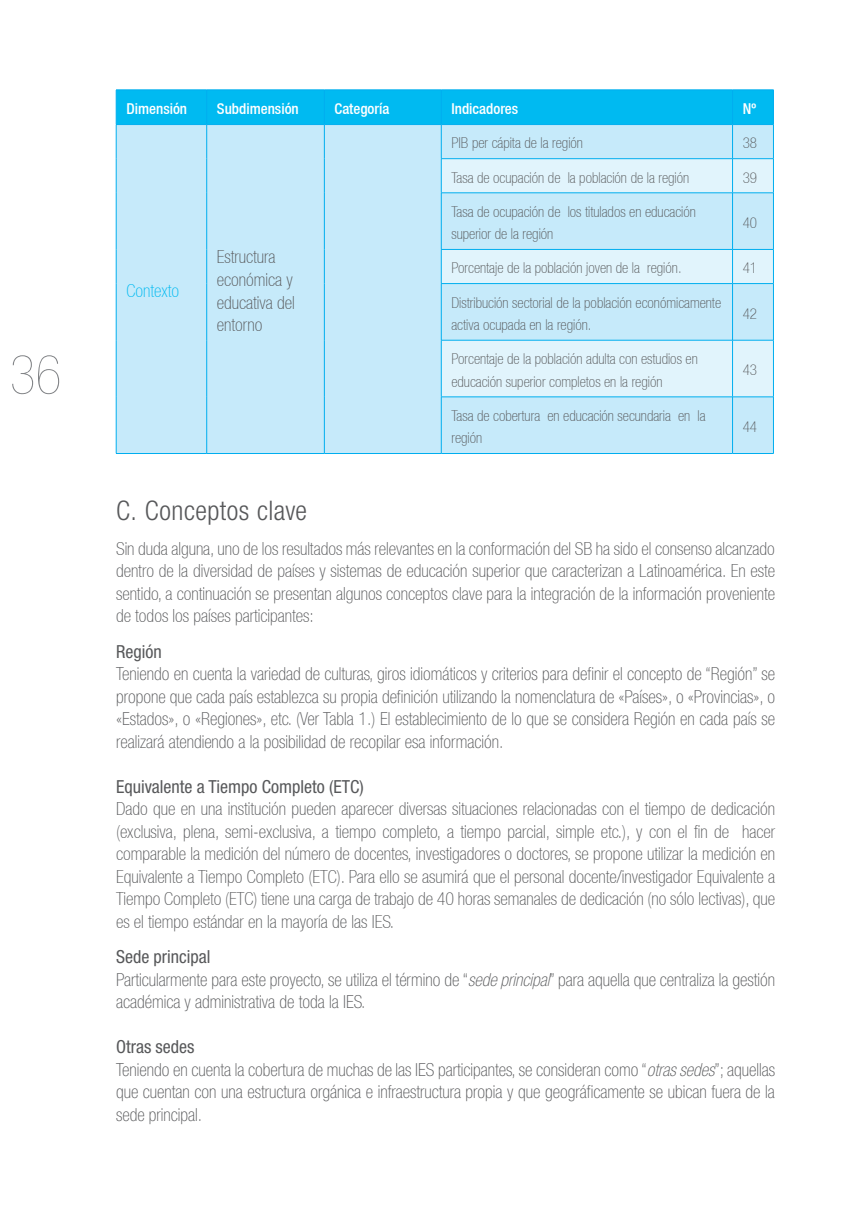
<style>
.page{position:relative;width:858px;height:1227px;background:#fff}
.page>*{position:absolute;margin:0;border:0;box-sizing:border-box;transform-origin:0 0}
.t1{font:900 condensed 54px "Helvetica Neue LT";color:#808285}
.t2{font:300 condensed 27px "Helvetica Neue LT Std";letter-spacing:.015em;color:#57585a}
.t3{font:100 condensed 18px/22.5px "Helvetica Neue LT";color:#57585a;text-align:justify}
.t4{font:100 condensed 18px/22.5px "Helvetica Neue LT Std";color:#57585a}
.t5{font:condensed 18px "Helvetica Neue LT Std";color:#57585a}
.t6{font:100 condensed 18px "Helvetica Neue LT";color:#00baf1}
.t7{font:100 condensed 15px/22.5px "Helvetica Neue LT";color:#57585a}
.t8{font:500 condensed 15px "Helvetica Neue LT";color:#fff}
.s1{font-weight:400}
.s2{font-style:italic}
</style>
<div class="page">
<div style="left:117px;top:91px;width:656px;height:33px;background:#00baf1"></div>
<div style="left:117px;top:125px;width:656px;height:328px;background:#c6eafa"></div>
<svg style="left:442px;top:159px;width:331px;height:237px;background:#d3eefa"></svg>
<hr style="left:206px;top:90px;width:1px;height:34px;background:#00aeef">
<hr style="left:324px;top:90px;width:1px;height:34px;background:#00aeef">
<hr style="left:441px;top:90px;width:1px;height:34px;background:#00aeef">
<hr style="left:732px;top:90px;width:1px;height:34px;background:#00aeef">
<hr style="left:732px;top:125px;width:1px;height:33px;background:#00aeef">
<hr style="left:441px;top:158px;width:292px;height:1px;background:#00aeef">
<hr style="left:733px;top:158px;width:41px;height:1px;background:#00aeef">
<hr style="left:732px;top:159px;width:1px;height:33px;background:#00aeef">
<hr style="left:441px;top:192px;width:292px;height:1px;background:#00aeef">
<hr style="left:733px;top:192px;width:41px;height:1px;background:#00aeef">
<hr style="left:732px;top:193px;width:1px;height:56px;background:#00aeef">
<hr style="left:441px;top:249px;width:292px;height:1px;background:#00aeef">
<hr style="left:733px;top:249px;width:41px;height:1px;background:#00aeef">
<hr style="left:732px;top:249px;width:1px;height:34px;background:#00aeef">
<hr style="left:441px;top:283px;width:292px;height:1px;background:#00aeef">
<hr style="left:733px;top:283px;width:41px;height:1px;background:#00aeef">
<hr style="left:732px;top:284px;width:1px;height:56px;background:#00aeef">
<hr style="left:441px;top:340px;width:292px;height:1px;background:#00aeef">
<hr style="left:733px;top:340px;width:41px;height:1px;background:#00aeef">
<hr style="left:732px;top:340px;width:1px;height:56px;background:#00aeef">
<hr style="left:441px;top:396px;width:292px;height:1px;background:#00aeef">
<hr style="left:733px;top:396px;width:41px;height:1px;background:#00aeef">
<hr style="left:732px;top:397px;width:1px;height:56px;background:#00aeef">
<hr style="left:116px;top:453px;width:91px;height:1px;background:#00aeef">
<hr style="left:207px;top:453px;width:117px;height:1px;background:#00aeef">
<hr style="left:324px;top:453px;width:117px;height:1px;background:#00aeef">
<hr style="left:441px;top:453px;width:292px;height:1px;background:#00aeef">
<hr style="left:733px;top:453px;width:41px;height:1px;background:#00aeef">
<hr style="left:773px;top:125px;width:1px;height:33px;background:#00aeef">
<hr style="left:773px;top:159px;width:1px;height:33px;background:#00aeef">
<hr style="left:773px;top:193px;width:1px;height:56px;background:#00aeef">
<hr style="left:773px;top:249px;width:1px;height:34px;background:#00aeef">
<hr style="left:773px;top:284px;width:1px;height:56px;background:#00aeef">
<hr style="left:773px;top:340px;width:1px;height:56px;background:#00aeef">
<hr style="left:773px;top:397px;width:1px;height:56px;background:#00aeef">
<hr style="left:441px;top:125px;width:1px;height:33px;background:#00aeef">
<hr style="left:441px;top:159px;width:1px;height:33px;background:#00aeef">
<hr style="left:441px;top:193px;width:1px;height:56px;background:#00aeef">
<hr style="left:441px;top:249px;width:1px;height:34px;background:#00aeef">
<hr style="left:441px;top:284px;width:1px;height:56px;background:#00aeef">
<hr style="left:441px;top:340px;width:1px;height:56px;background:#00aeef">
<hr style="left:441px;top:397px;width:1px;height:56px;background:#00aeef">
<hr style="left:324px;top:125px;width:1px;height:34px;background:#00aeef">
<hr style="left:324px;top:159px;width:1px;height:34px;background:#00aeef">
<hr style="left:324px;top:193px;width:1px;height:56px;background:#00aeef">
<hr style="left:324px;top:249px;width:1px;height:34px;background:#00aeef">
<hr style="left:324px;top:283px;width:1px;height:57px;background:#00aeef">
<hr style="left:324px;top:340px;width:1px;height:57px;background:#00aeef">
<hr style="left:324px;top:397px;width:1px;height:56px;background:#00aeef">
<hr style="left:116px;top:125px;width:1px;height:34px;background:#00aeef">
<hr style="left:206px;top:125px;width:1px;height:34px;background:#00aeef">
<hr style="left:116px;top:159px;width:1px;height:34px;background:#00aeef">
<hr style="left:206px;top:159px;width:1px;height:34px;background:#00aeef">
<hr style="left:116px;top:193px;width:1px;height:56px;background:#00aeef">
<hr style="left:206px;top:193px;width:1px;height:56px;background:#00aeef">
<hr style="left:116px;top:249px;width:1px;height:34px;background:#00aeef">
<hr style="left:206px;top:249px;width:1px;height:34px;background:#00aeef">
<hr style="left:116px;top:283px;width:1px;height:57px;background:#00aeef">
<hr style="left:206px;top:283px;width:1px;height:57px;background:#00aeef">
<hr style="left:116px;top:340px;width:1px;height:57px;background:#00aeef">
<hr style="left:206px;top:340px;width:1px;height:57px;background:#00aeef">
<hr style="left:116px;top:397px;width:1px;height:56px;background:#00aeef">
<hr style="left:206px;top:397px;width:1px;height:56px;background:#00aeef">
<hr style="left:116px;top:90px;width:91px;height:1px;background:#00aeef">
<hr style="left:116px;top:90px;width:1px;height:34px;background:#00aeef">
<hr style="left:207px;top:90px;width:117px;height:1px;background:#00aeef">
<hr style="left:324px;top:90px;width:117px;height:1px;background:#00aeef">
<hr style="left:441px;top:90px;width:292px;height:1px;background:#00aeef">
<hr style="left:733px;top:90px;width:41px;height:1px;background:#00aeef">
<hr style="left:773px;top:90px;width:1px;height:34px;background:#00aeef">
<hr style="left:116px;top:124px;width:91px;height:1px;background:#00aeef">
<hr style="left:207px;top:124px;width:117px;height:1px;background:#00aeef">
<hr style="left:324px;top:124px;width:117px;height:1px;background:#00aeef">
<hr style="left:441px;top:124px;width:292px;height:1px;background:#00aeef">
<hr style="left:733px;top:124px;width:41px;height:1px;background:#00aeef">
<h1 class="t1" style="left:10px;top:345px;width:53px">36</h1>
<p class="t8" style="left:126px;top:100px;width:62px">Dimensión</p>
<p class="t8" style="left:217px;top:100px;width:83px">Subdimensión</p>
<p class="t8" style="left:335px;top:100px;width:57px">Categoría</p>
<p class="t8" style="left:451px;top:100px;width:68px">Indicadores</p>
<p class="t8" style="left:743px;top:100px;width:15px">Nº</p>
<p class="t6" style="left:126px;top:281px;width:54px">Contexto</p>
<p class="t3" style="left:217px;top:246px;width:79px;text-align:left">Estructura económica y educativa del entorno</p>
<p class="t7" style="left:451px;top:132px;width:133px">PIB per cápita de la región</p>
<p class="t7" style="left:743px;top:132px;width:16px">38</p>
<p class="t7" style="left:451px;top:166px;width:239px">Tasa de ocupación de la población de la región</p>
<p class="t7" style="left:743px;top:166px;width:16px">39</p>
<p class="t7" style="left:451px;top:200px;width:246px">Tasa de ocupación de los titulados en educación superior de la región</p>
<p class="t7" style="left:743px;top:211px;width:16px">40</p>
<p class="t7" style="left:451px;top:257px;width:232px">Porcentaje de la población joven de la región.</p>
<p class="t7" style="left:743px;top:257px;width:16px">41</p>
<p class="t7" style="left:451px;top:291px;width:271px">Distribución sectorial de la población económicamente activa ocupada en la región.</p>
<p class="t7" style="left:743px;top:302px;width:16px">42</p>
<p class="t7" style="left:451px;top:347px;width:248px">Porcentaje de la población adulta con estudios en educación superior completos en la región</p>
<p class="t7" style="left:743px;top:359px;width:16px">43</p>
<p class="t7" style="left:451px;top:404px;width:256px">Tasa de cobertura en educación secundaria en la región</p>
<p class="t7" style="left:743px;top:415px;width:16px">44</p>
<h2 class="t2" style="left:116px;top:494px;width:193px">C. Conceptos clave</h2>
<p class="t3" style="left:116px;top:537px;width:661px">Sin duda alguna, uno de los resultados más relevantes en la conformación del SB ha sido el consenso alcanzado dentro de la diversidad de países y sistemas de educación superior que caracterizan a Latinoamérica. En este sentido, a continuación se presentan algunos conceptos clave para la integración de la información proveniente de todos los países participantes:</p>
<p class="t5" style="left:116px;top:640px;width:47px">Región</p>
<p class="t4" style="left:116px;top:662px;width:661px;text-align:justify">Teniendo en cuenta la variedad de culturas, giros idiomáticos y criterios para definir el concepto de “Región” se propone que cada país establezca su propia definición utilizando la nomenclatura de «Países», o «Provincias», o «Estados», o «Regiones», etc. (Ver Tabla 1.) El establecimiento de lo que se considera Región en cada país se realizará atendiendo a la posibilidad de recopilar esa información.</p>
<p class="t5" style="left:116px;top:775px;width:249px">Equivalente a Tiempo Completo (ETC)</p>
<p class="t3" style="left:116px;top:797px;width:661px">Dado que en una institución pueden aparecer diversas situaciones relacionadas con el tiempo de dedicación (exclusiva, plena, semi-exclusiva, a tiempo completo, a tiempo parcial, simple etc.), y con el fin de hacer comparable la medición del número de docentes, investigadores o doctores, se propone utilizar la medición en Equivalente a Tiempo Completo (ETC). Para ello se asumirá que el personal docente/investigador Equivalente a Tiempo Completo (ETC) tiene una carga de trabajo de 40 horas semanales de dedicación (no sólo lectivas), que es el tiempo estándar en la mayoría de las IES.</p>
<p class="t4" style="left:116px;top:945px;width:661px"><span class="s1">Sede principal<br></span>Particularmente para este proyecto, se utiliza el término de “<span class="s2">sede principal</span>” para aquella que centraliza la gestión académica y administrativa de toda la IES.</p>
<p class="t4" style="left:116px;top:1035px;width:661px"><span class="s1">Otras sedes<br></span>Teniendo en cuenta la cobertura de muchas de las IES participantes, se consideran como “<span class="s2">otras sedes</span>”; aquellas que cuentan con una estructura orgánica e infraestructura propia y que geográficamente se ubican fuera de la sede principal.</p>
</div>
